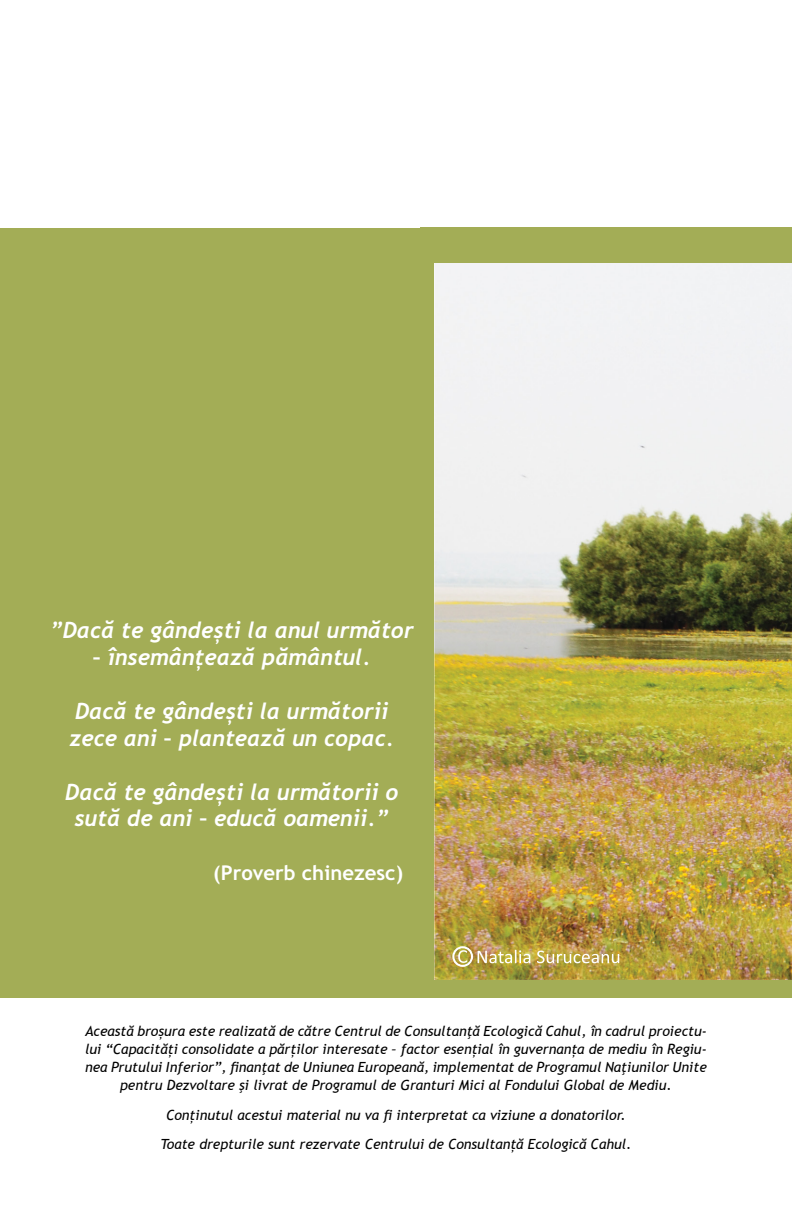
<style>
.page{position:relative;width:792px;height:1224px;background:#fff}
.page>*{position:absolute;margin:0;border:0;box-sizing:border-box;transform-origin:0 0}
.t1{font:italic 700 22.4px/26.8px "Trebuchet";color:#fff}
.t2{font:700 20.4px "Trebuchet MS";color:#fff}
.t3{font:italic 14px/18px "Trebuchet MS";color:#000;text-align:center}
</style>
<div class="page">
<img style="left:434px;top:263px;width:358px;height:717px">
<div style="left:0;top:228px;width:434px;height:770px;background:#a3ad56"></div>
<div style="left:420px;top:227px;width:372px;height:36px;background:#a3ad56"></div>
<svg style="left:478px;top:950px;width:52px;height:13px"></svg>
<svg style="left:537px;top:951px;width:82px;height:12px"></svg>
<svg style="left:458px;top:950px;width:9px;height:13px"></svg>
<div style="left:452px;top:946px;width:21px;height:21px;border:2px solid #fff;border-radius:50%"></div>
<div style="left:423px;top:980px;width:369px;height:18px;background:#a3ad56"></div>
<h1 class="t1" style="left:50px;top:617px;width:366px">”Dacă te gândești la anul următor</h1>
<h1 class="t1" style="left:93px;top:644px;width:279px">– însemânțează pământul.</h1>
<h1 class="t1" style="left:70px;top:698px;width:326px">Dacă te gândești la următorii zece ani – plantează un copac.</h1>
<h1 class="t1" style="left:65px;top:778px;width:334px;text-align:center">Dacă te gândești la următorii o sută de ani – educă oamenii.”</h1>
<h2 class="t2" style="left:213px;top:860px;width:191px">(Proverb chinezesc)</h2>
<p class="t3" style="left:85px;top:1022px;width:623px">Această broșura este realizată de către Centrul de Consultanţă Ecologică Cahul, în cadrul proiectu&shy;lui “Capacități consolidate a părților interesate – factor esențial în guvernanța de mediu în Regiu&shy;nea Prutului Inferior”, finanţat de Uniunea Europeană, implementat de Programul Naţiunilor Unite pentru Dezvoltare şi livrat de Programul de Granturi Mici al Fondului Global de Mediu.</p>
<p class="t3" style="left:160px;top:1100px;width:473px;line-height:29.4px">Conținutul acestui material nu va fi interpretat ca viziune a donatorilor.<br>Toate drepturile sunt rezervate Centrului de Consultanță Ecologică Cahul.</p>
</div>
